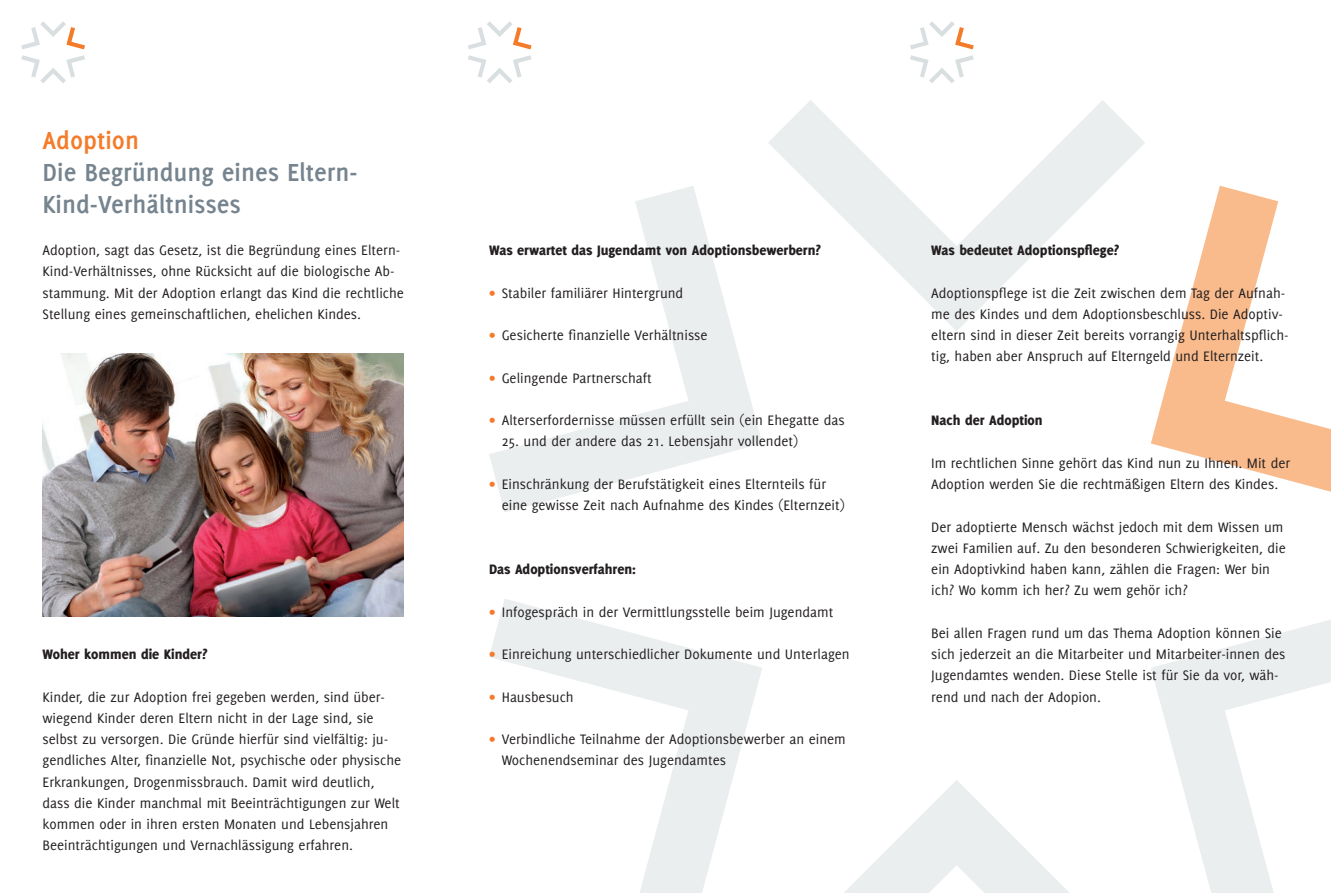
<style>
.page{position:relative;width:1331px;height:893px;background:#fff}
.page>*{position:absolute;margin:0;border:0;box-sizing:border-box;transform-origin:0 0}
.t1{font:700 27px/32px "Delicious";color:#76848f}
.t2{font:700 27px "Delicious";color:#f47b2a}
.t3{font:15px/21.3px "Delicious";color:#231f20}
.t4{font:800 15px "Delicious";color:#231f20}
.s1{color:#f47b2a}
</style>
<div class="page">
<svg style="left:489px;top:186px;width:273px;height:326px"></svg>
<svg style="left:768px;top:100px;width:377px;height:231px"></svg>
<svg style="left:844px;top:780px;width:225px;height:113px"></svg>
<svg style="left:1151px;top:186px;width:180px;height:306px"></svg>
<svg style="left:1151px;top:620px;width:180px;height:273px"></svg>
<svg style="left:489px;top:599px;width:273px;height:294px"></svg>
<svg style="left:21px;top:21px;width:64px;height:28px"></svg>
<svg style="left:21px;top:55px;width:64px;height:28px"></svg>
<svg style="left:468px;top:21px;width:63px;height:28px"></svg>
<svg style="left:468px;top:55px;width:63px;height:28px"></svg>
<svg style="left:910px;top:21px;width:64px;height:28px"></svg>
<svg style="left:910px;top:55px;width:64px;height:28px"></svg>
<img style="left:43px;top:353px;width:361px;height:264px">
<h1 class="t2" style="left:43px;top:125px;width:98px">Adoption</h1>
<h1 class="t1" style="left:43px;top:156px;width:317px">Die Begründung eines Eltern-<br>Kind-Verhältnisses</h1>
<p class="t3" style="left:43px;top:239px;width:363px">Adoption, sagt das Gesetz, ist die Begründung eines Eltern-Kind-Verhältnisses, ohne Rücksicht auf die biologische Ab&shy;stammung. Mit der Adoption erlangt das Kind die rechtliche Stellung eines gemeinschaftlichen, ehelichen Kindes.</p>
<p class="t4" style="left:43px;top:645px;width:166px">Woher kommen die Kinder?</p>
<p class="t3" style="left:43px;top:686px;width:360px">Kinder, die zur Adoption frei gegeben werden, sind über&shy;wiegend Kinder deren Eltern nicht in der Lage sind, sie selbst zu versorgen. Die Gründe hierfür sind vielfältig: ju&shy;gendliches Alter, finanzielle Not, psychische oder physische Erkrankungen, Drogenmissbrauch. Damit wird deutlich, dass die Kinder manchmal mit Beeinträchtigungen zur Welt kommen oder in ihren ersten Monaten und Lebensjahren Beeinträchtigungen und Vernachlässigung erfahren.</p>
<p class="t4" style="left:489px;top:241px;width:333px">Was erwartet das Jugendamt von Adoptionsbewerbern?</p>
<p class="t3" style="left:489px;top:282px;width:196px"><span class="s1">•</span> Stabiler familiärer Hintergrund</p>
<p class="t3" style="left:489px;top:324px;width:220px"><span class="s1">•</span> Gesicherte finanzielle Verhältnisse</p>
<p class="t3" style="left:489px;top:367px;width:164px"><span class="s1">•</span> Gelingende Partnerschaft</p>
<p class="t3" style="left:489px;top:409px;width:357px"><span class="s1">•</span> Alterserfordernisse müssen erfüllt sein (ein Ehegatte das</p>
<p class="t3" style="left:502px;top:431px;width:298px">25. und der andere das 21. Lebensjahr vollendet)</p>
<p class="t3" style="left:502px;top:473px;width:344px;text-indent:-13px"><span class="s1">•</span> Einschränkung der Berufstätigkeit eines Elternteils für eine gewisse Zeit nach Aufnahme des Kindes (Elternzeit)</p>
<p class="t4" style="left:489px;top:560px;width:149px">Das Adoptionsverfahren:</p>
<p class="t3" style="left:489px;top:601px;width:346px"><span class="s1">•</span> Infogespräch in der Vermittlungsstelle beim Jugendamt</p>
<p class="t3" style="left:489px;top:643px;width:362px"><span class="s1">•</span> Einreichung unterschiedlicher Dokumente und Unterlagen</p>
<p class="t3" style="left:489px;top:686px;width:86px"><span class="s1">•</span> Hausbesuch</p>
<p class="t3" style="left:502px;top:728px;width:346px;text-indent:-13px"><span class="s1">•</span> Verbindliche Teilnahme der Adoptionsbewerber an einem<br>Wochenendseminar des Jugendamtes</p>
<p class="t4" style="left:931px;top:242px;width:189px">Was bedeutet Adoptionspflege?</p>
<p class="t3" style="left:931px;top:282px;width:359px">Adoptionspflege ist die Zeit zwischen dem Tag der Aufnah&shy;me des Kindes und dem Adoptionsbeschluss. Die Adoptiv&shy;eltern sind in dieser Zeit bereits vorrangig Unterhaltspflich&shy;tig, haben aber Anspruch auf Elterngeld und Elternzeit.</p>
<p class="t4" style="left:931px;top:412px;width:113px">Nach der Adoption</p>
<p class="t3" style="left:931px;top:452px;width:360px">Im rechtlichen Sinne gehört das Kind nun zu Ihnen. Mit der<br>Adoption werden Sie die rechtmäßigen Eltern des Kindes.</p>
<p class="t3" style="left:931px;top:516px;width:356px">Der adoptierte Mensch wächst jedoch mit dem Wissen um zwei Familien auf. Zu den besonderen Schwierig keiten, die ein Adoptivkind haben kann, zählen die Fragen: Wer bin ich? Wo komm ich her? Zu wem gehör ich?</p>
<p class="t3" style="left:931px;top:622px;width:356px">Bei allen Fragen rund um das Thema Adoption können Sie sich jederzeit an die Mitarbeiter und Mitarbeiter-innen des Jugendamtes wenden. Diese Stelle ist für Sie da vor, wäh&shy;rend und nach der Adopion.</p>
</div>
